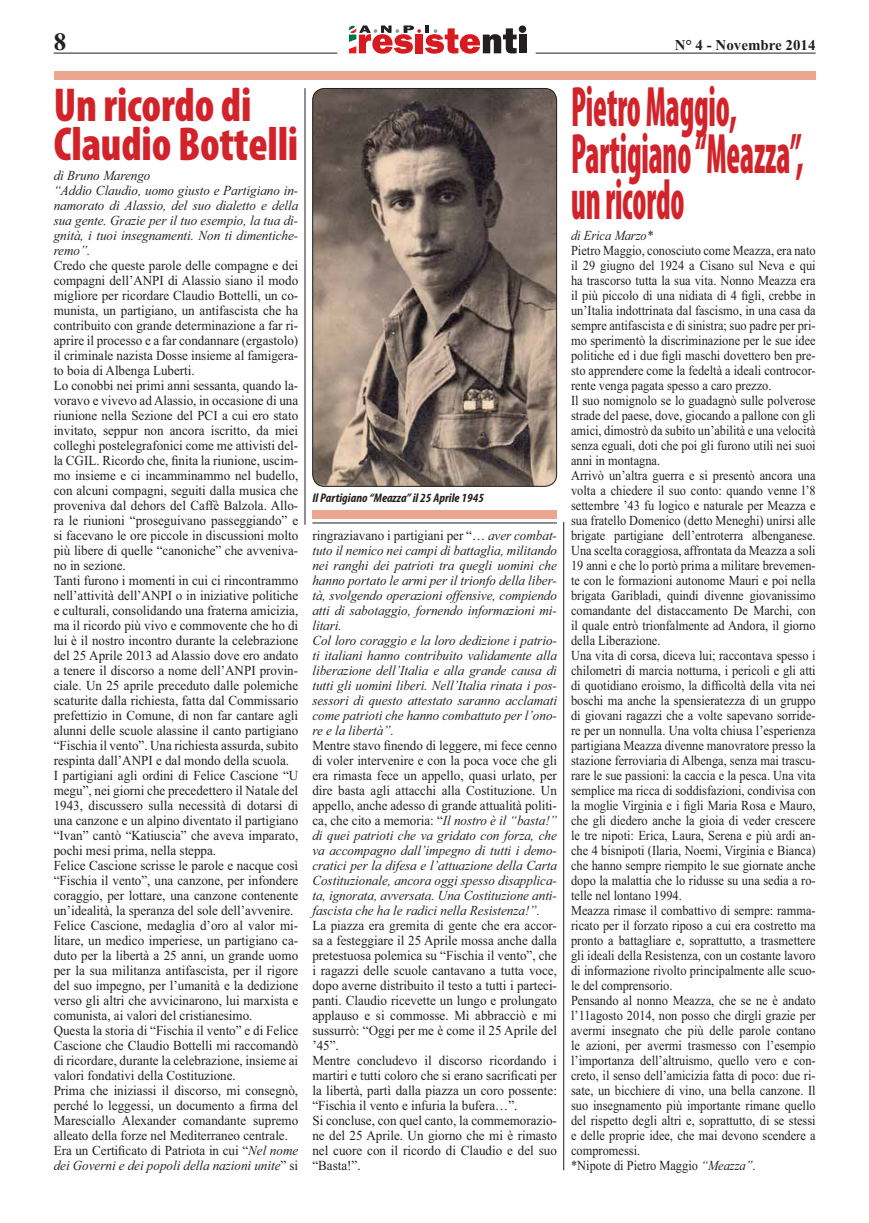
<style>
.page{position:relative;width:869px;height:1223px;background:#fff}
.page>*{position:absolute;margin:0;border:0;box-sizing:border-box;transform-origin:0 0}
.t1{font:900 condensed 57.25px/46.5px "Myriad Pro";letter-spacing:-.005em;color:#d2232a;scale:.54 1}
.t2{font:900 condensed 47.75px/38.8px "Myriad Pro";letter-spacing:-.005em;color:#d2232a;scale:.91 1}
.t3{font:700 25px "Times New Roman";color:#231f20}
.t4{font:700 15px "Times New Roman";color:#231f20}
.t5{font:13.75px/15px "Times New Roman";color:#231f20;scale:.95 1}
.t6{font:13.75px/15px "Times New Roman";color:#231f20;scale:.9 1}
.t7{font:italic 13.75px/15px "Times New Roman";color:#231f20;scale:.95 1}
.t8{font:italic 13.75px "Times New Roman";color:#231f20;scale:.9 1}
.t9{font:italic 700 condensed 12.5px "Myriad Pro";color:#231f20;scale:1.05 1}
.s1{font-style:italic}
.s2{font-style:normal}
</style>
<div class="page">
<hr style="left:54px;top:53px;width:283px;height:1px;background:#231f20">
<hr style="left:536px;top:53px;width:279px;height:1px;background:#231f20">
<div style="left:518px;top:34px;width:9px;height:20px;border:1px solid #fff"></div>
<div style="left:518px;top:25px;width:9px;height:8px;border:1px solid #fff;border-radius:50%"></div>
<div style="left:519px;top:35px;width:7px;height:18px;background:#231f20"></div>
<svg style="left:349px;top:25px;width:168px;height:29px"></svg>
<div style="left:519px;top:25px;width:7px;height:8px;background:#231f20;border-radius:50%"></div>
<div style="left:54px;top:71px;width:761px;height:8px;background:#eaa68f"></div>
<hr style="left:563px;top:522px;width:1px;height:648px;background:#231f20">
<img style="left:312px;top:88px;width:245px;height:398px;border-radius:12px">
<div style="left:312px;top:88px;width:245px;height:398px;border:1px solid #231f20;border-radius:12px"></div>
<hr style="left:312px;top:522px;width:245px;height:1px;background:#231f20">
<div style="left:312px;top:510px;width:245px;height:9px;background:#eaa68f"></div>
<hr style="left:305px;top:88px;width:1px;height:437px;background:#231f20">
<h3 class="t3" style="left:54px;top:33px;width:14px">8</h3>
<p class="t4" style="left:675px;top:40px;width:142px">N° 4 - Novembre 2014</p>
<h2 class="t2" style="left:54px;top:90px;width:270px">Un ricordo di<br>Claudio Bottelli</h2>
<p class="t7" style="left:54px;top:169px;width:259px">di Bruno Marengo<br>“Addio Claudio, uomo giusto e Partigiano in&shy;namorato di Alassio, del suo dialetto e della sua gente. Grazie per il tuo esempio, la tua di&shy;gnità, i tuoi insegnamenti. Non ti dimentiche&shy;remo”.</p>
<p class="t5" style="left:54px;top:259px;width:259px">Credo che queste parole delle compagne e dei compagni dell’ANPI di Alassio siano il modo migliore per ricordare Claudio Bottelli, un co&shy;munista, un partigiano, un antifascista che ha contribuito con grande determinazione a far ri&shy;aprire il processo e a far condannare (ergastolo) il criminale nazista Dosse insieme al famigera&shy;to boia di Albenga Luberti.<br>Lo conobbi nei primi anni sessanta, quando la&shy;voravo e vivevo ad Alassio, in occasione di una riunione nella Sezione del PCI a cui ero stato invitato, seppur non ancora iscritto, da miei colleghi postelegrafonici come me attivisti del&shy;la CGIL. Ricordo che, finita la riunione, uscim&shy;mo insieme e ci incamminammo nel budello, con alcuni compagni, seguiti dalla musica che proveniva dal dehors del Caffè Balzola. Allo&shy;ra le riunioni “proseguivano passeggiando” e si facevano le ore piccole in discussioni molto più libere di quelle “canoniche” che avveniva&shy;no in sezione.<br>Tanti furono i momenti in cui ci rincontrammo nell’attività dell’ANPI o in iniziative politiche e culturali, consolidando una fraterna amicizia, ma il ricordo più vivo e commovente che ho di lui è il nostro incontro durante la celebrazione del 25 Aprile 2013 ad Alassio dove ero andato a tenere il discorso a nome dell’ANPI provin&shy;ciale. Un 25 aprile preceduto dalle polemiche scaturite dalla richiesta, fatta dal Commissario prefettizio in Comune, di non far cantare agli alunni delle scuole alassine il canto partigiano “Fischia il vento”. Una richiesta assurda, subito respinta dall’ANPI e dal mondo della scuola.<br>I partigiani agli ordini di Felice Cascione “U megu”, nei giorni che precedettero il Natale del 1943, discussero sulla necessità di dotarsi di una canzone e un alpino diventato il partigiano “Ivan” cantò “Katiuscia” che aveva imparato, pochi mesi prima, nella steppa.<br>Felice Cascione scrisse le parole e nacque così “Fischia il vento”, una canzone, per infondere coraggio, per lottare, una canzone contenente un’idealità, la speranza del sole dell’avvenire.<br>Felice Cascione, medaglia d’oro al valor mi&shy;litare, un medico imperiese, un partigiano ca&shy;duto per la libertà a 25 anni, un grande uomo per la sua militanza antifascista, per il rigore del suo impegno, per l’umanità e la dedizione verso gli altri che avvicinarono, lui marxista e comunista, ai valori del cristianesimo.<br>Questa la storia di “Fischia il vento” e di Felice Cascione che Claudio Bottelli mi raccomandò di ricordare, durante la celebrazione, insieme ai valori fondativi della Costituzione.<br>Prima che iniziassi il discorso, mi consegnò, perché lo leggessi, un documento a firma del Maresciallo Alexander comandante supremo alleato della forze nel Mediterraneo centrale.<br>Era un Certificato di Patriota in cui “<span class="s1">Nel nome dei Governi e dei popoli della nazioni unite</span>” si</p>
<p class="t9" style="left:312px;top:490px;width:165px">Il Partigiano “Meazza” il 25 Aprile 1945</p>
<p class="t7" style="left:312px;top:529px;width:259px"><span class="s2">ringraziavano i partigiani per “…</span> aver combat&shy;tuto il nemico nei campi di battaglia, militando nei ranghi dei patrioti tra quegli uomini che hanno portato le armi per il trionfo della liber&shy;tà, svolgendo operazioni offensive, compiendo atti di sabotaggio, fornendo informazioni mi&shy;litari.<br>Col loro coraggio e la loro dedizione i patrio&shy;ti italiani hanno contribuito validamente alla liberazione dell’Italia e alla grande causa di tutti gli uomini liberi. Nell’Italia rinata i pos&shy;sessori di questo attestato saranno acclamati come patrioti che hanno combattuto per l’ono&shy;re e la libertà”.</p>
<p class="t7" style="left:312px;top:739px;width:259px;text-align:justify"><span class="s2">Mentre stavo finendo di leggere, mi fece cenno di voler intervenire e con la poca voce che gli era rimasta fece un appello, quasi urlato, per dire basta agli attacchi alla Costituzione. Un appello, anche adesso di grande attualità politi&shy;ca, che cito a memoria: “</span>Il nostro è il “basta!” di quei patrioti che va gridato con forza, che va accompagno dall’impegno di tutti i demo&shy;cratici per la difesa e l’attuazione della Carta Costituzionale, ancora oggi spesso disapplica&shy;ta, ignorata, avversata. Una Costituzione anti&shy;fascista che ha le radici nella Resistenza!”.</p>
<p class="t5" style="left:312px;top:919px;width:259px">La piazza era gremita di gente che era accor&shy;sa a festeggiare il 25 Aprile mossa anche dalla pretestuosa polemica su “Fischia il vento”, che i ragazzi delle scuole cantavano a tutta voce, dopo averne distribuito il testo a tutti i parteci&shy;panti. Claudio ricevette un lungo e prolungato applauso e si commosse. Mi abbracciò e mi sussurrò: “Oggi per me è come il 25 Aprile del ’45”.<br>Mentre concludevo il discorso ricordando i martiri e tutti coloro che si erano sacrificati per la libertà, partì dalla piazza un coro possente: “Fischia il vento e infuria la bufera…”.<br>Si concluse, con quel canto, la commemorazio&shy;ne del 25 Aprile. Un giorno che mi è rimasto nel cuore con il ricordo di Claudio e del suo “Basta!”.</p>
<h1 class="t1" style="left:571px;top:89px;width:432px">Pietro Maggio,<br>Partigiano “Meazza”, un ricordo</h1>
<p class="t8" style="left:571px;top:230px;width:92px">di Erica Marzo*</p>
<p class="t6" style="left:571px;top:244px;width:273px">Pietro Maggio, conosciuto come Meazza, era nato il 29 giugno del 1924 a Cisano sul Neva e qui ha trascorso tutta la sua vita. Nonno Meazza era il più piccolo di una nidiata di 4 figli, crebbe in un’Italia indottrinata dal fascismo, in una casa da sempre antifascista e di sinistra; suo padre per pri&shy;mo sperimentò la discriminazione per le sue idee politiche ed i due figli maschi dovettero ben pre&shy;sto apprendere come la fedeltà a ideali controcor&shy;rente venga pagata spesso a caro prezzo.<br>Il suo nomignolo se lo guadagnò sulle polverose strade del paese, dove, giocando a pallone con gli amici, dimostrò da subito un’abilità e una velocità senza eguali, doti che poi gli furono utili nei suoi anni in montagna.<br>Arrivò un’altra guerra e si presentò ancora una volta a chiedere il suo conto: quando venne l’8 settembre ’43 fu logico e naturale per Meazza e sua fratello Domenico (detto Meneghi) unirsi alle brigate partigiane dell’entroterra albenganese.<br>Una scelta coraggiosa, affrontata da Meazza a soli 19 anni e che lo portò prima a militare brevemen&shy;te con le formazioni autonome Mauri e poi nella brigata Garibladi, quindi divenne giovanissimo comandante del distaccamento De Marchi, con il quale entrò trionfalmente ad Andora, il giorno della Liberazione.<br>Una vita di corsa, diceva lui; raccontava spesso i chilometri di marcia notturna, i pericoli e gli atti di quotidiano eroismo, la difficoltà della vita nei boschi ma anche la spensieratezza di un gruppo di giovani ragazzi che a volte sapevano sorride&shy;re per un nonnulla. Una volta chiusa l’esperienza partigiana Meazza divenne manovratore presso la stazione ferroviaria di Albenga, senza mai trascu&shy;rare le sue passioni: la caccia e la pesca. Una vita semplice ma ricca di soddisfazioni, condivisa con la moglie Virginia e i figli Maria Rosa e Mauro, che gli diedero anche la gioia di veder crescere le tre nipoti: Erica, Laura, Serena e più ardi an&shy;che 4 bisnipoti (Ilaria, Noemi, Virginia e Bianca) che hanno sempre riempito le sue giornate anche dopo la malattia che lo ridusse su una sedia a ro&shy;telle nel lontano 1994.<br>Meazza rimase il combattivo di sempre: ramma&shy;ricato per il forzato riposo a cui era costretto ma pronto a battagliare e, soprattutto, a trasmettere gli ideali della Resistenza, con un costante lavoro di informazione rivolto principalmente alle scuo&shy;le del comprensorio.<br>Pensando al nonno Meazza, che se ne è andato l’11agosto 2014, non posso che dirgli grazie per avermi insegnato che più delle parole contano le azioni, per avermi trasmesso con l’esempio l’importanza dell’altruismo, quello vero e con&shy;creto, il senso dell’amicizia fatta di poco: due ri&shy;sate, un bicchiere di vino, una bella canzone. Il suo insegnamento più importante rimane quello del rispetto degli altri e, soprattutto, di se stessi e delle proprie idee, che mai devono scendere a compromessi.<br>*Nipote di Pietro Maggio <span class="s1">“Meazza”</span>.</p>
</div>
